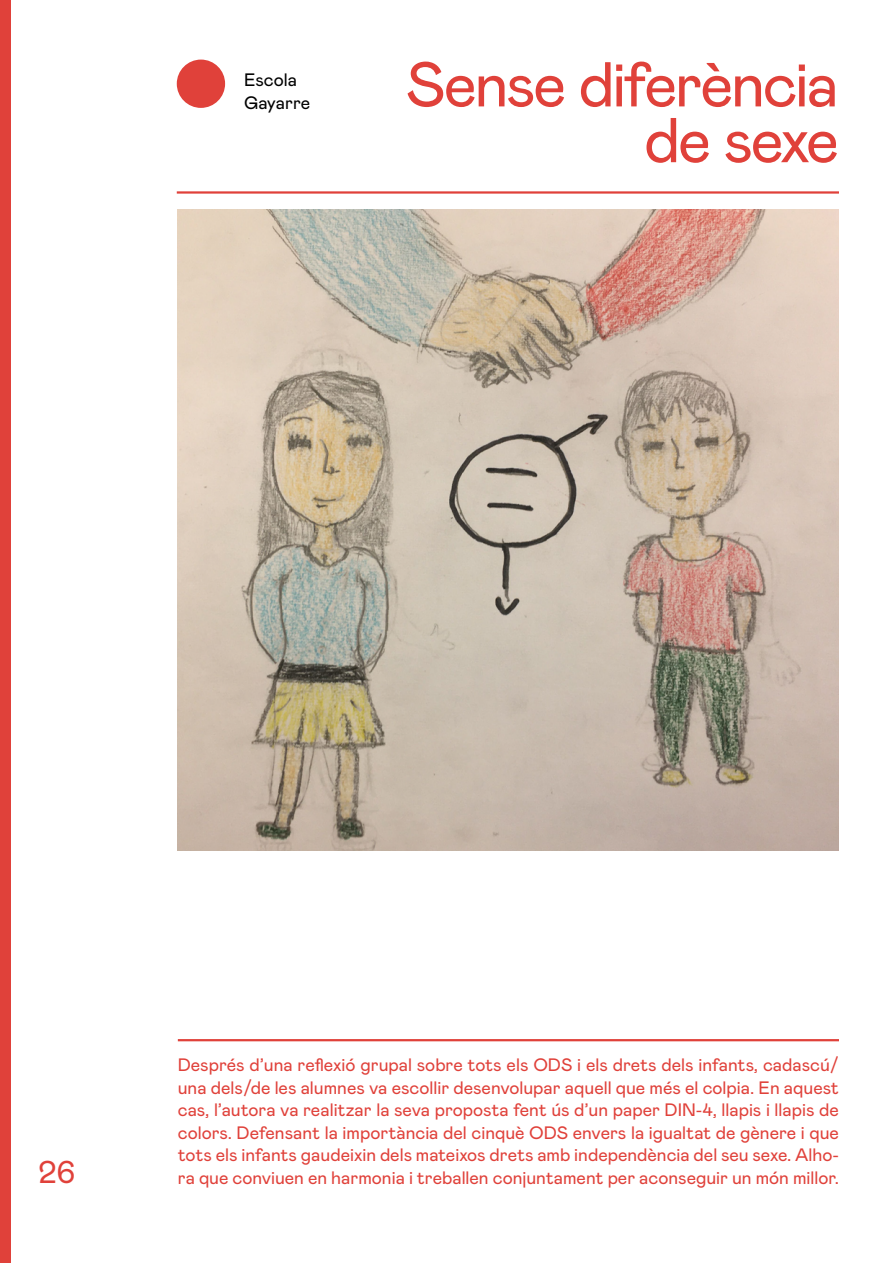
<style>
.page{position:relative;width:893px;height:1263px;background:#fff}
.page>*{position:absolute;margin:0;border:0;box-sizing:border-box;transform-origin:0 0}
.t1{font:63.15px/55.8px "Mabry Pro";letter-spacing:-.04em;color:#e0413a;text-align:right}
.t2{font:31.5px "Mabry Pro";color:#e0413a}
.t3{font:18px/22.5px "Mabry Pro";color:#e0413a;text-align:justify}
.t4{font:18px/22.5px "Mabry Pro";color:#000}
</style>
<div class="page">
<div style="left:0;top:0;width:11px;height:1263px;background:#e0413a"></div>
<div style="left:177px;top:60px;width:48px;height:48px;background:#e0413a;border-radius:50%"></div>
<hr style="left:177px;top:191px;width:662px;height:3px;background:#e0413a">
<img style="left:178px;top:209px;width:661px;height:641px">
<hr style="left:178px;top:1039px;width:661px;height:2px;background:#e0413a">
<p class="t4" style="left:244px;top:68px;width:68px">Escola<br>Gayarre</p>
<p class="t1" style="left:406px;top:53px;width:435px">Sense diferència de sexe</p>
<p class="t2" style="left:39px;top:1149px;width:38px">26</p>
<p class="t3" style="left:178px;top:1053px;width:663px">Després d’una reflexió grupal sobre tots els ODS i els drets dels infants, cadascú/ una dels/de les alumnes va escollir desenvolupar aquell que més el colpia. En aquest cas, l’autora va realitzar la seva proposta fent ús d’un paper DIN-4, llapis i llapis de colors. Defensant la importància del cinquè ODS envers la igualtat de gènere i que tots els infants gaudeixin dels mateixos drets amb independència del seu sexe. Alho&shy;ra que conviuen en harmonia i treballen conjuntament per aconseguir un món millor.</p>
</div>
